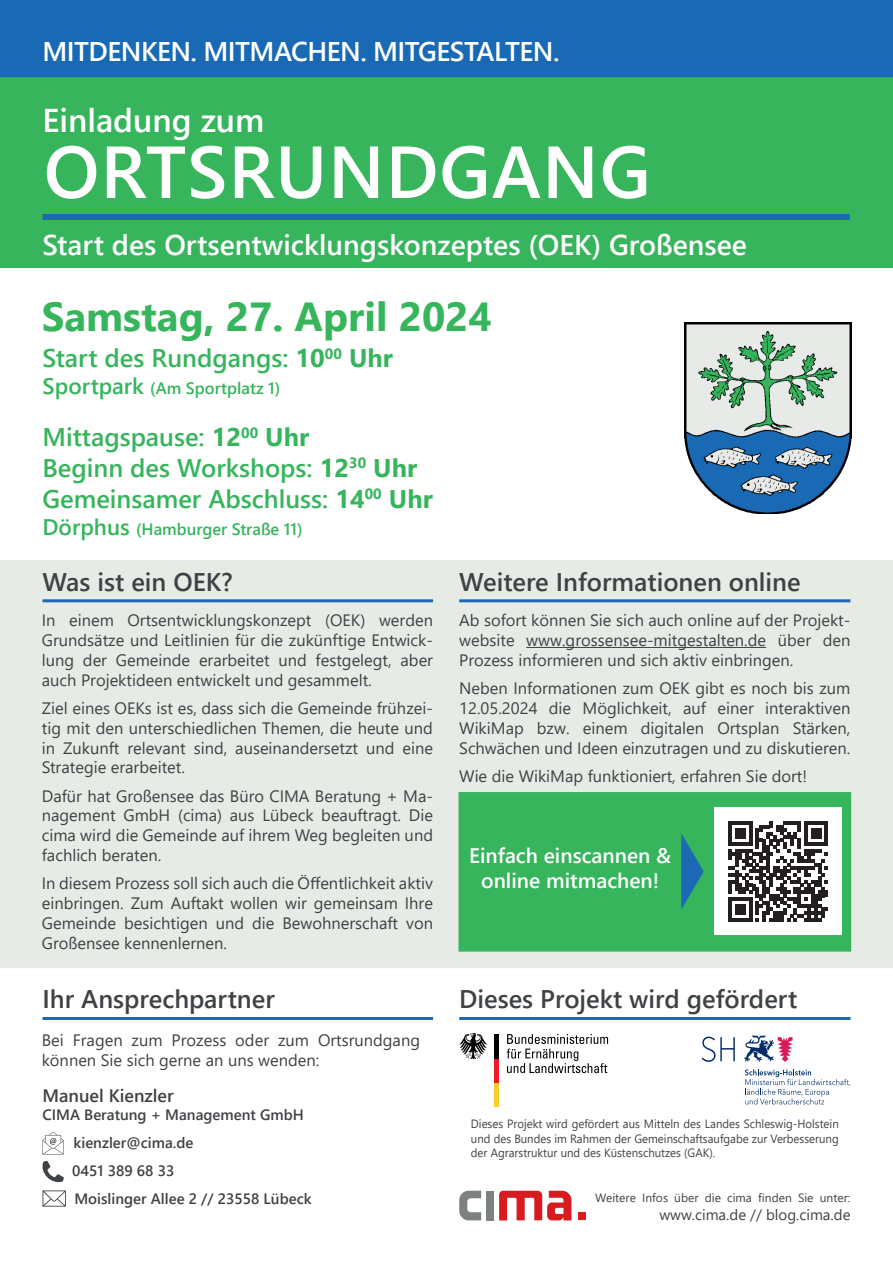
<style>
.page{position:relative;width:893px;height:1263px;background:#fff}
.page>*{position:absolute;margin:0;border:0;box-sizing:border-box;transform-origin:0 0}
.t1{font:600 73.5px "Segoe UI";letter-spacing:.015em;color:#fff}
.t2{font:700 40.5px "Segoe UI";color:#36b55c}
.t3{font:600 33px "Segoe UI";color:#fff}
.t4{font:600 28.5px "Segoe UI";color:#fff}
.t5{font:600 27px "Segoe UI";letter-spacing:-.02em;color:#fff}
.t6{font:600 25.5px/30.6px "Segoe UI";color:#36b55c}
.t7{font:600 25.5px "Segoe UI";color:#3f4245}
.t8{font:600 21px/25.2px "Segoe UI";color:#fff;text-align:center}
.t9{font:600 18px "Segoe UI";color:#3f4245}
.t10{font:16.5px/19.8px "Segoe UI";color:#3f4245;text-align:justify}
.t11{font:600 16.5px "Segoe UI";color:#36b55c}
.t12{font:600 15px/28px "Segoe UI";color:#3f4245}
.t13{font:15px "Segoe UI";color:#3f4245}
.t14{font:12px/14.4px "Segoe UI";color:#3f4245;text-align:justify;scale:.95 1}
.t15{font:12px "Segoe UI";color:#3f4245}
.s1{font-weight:700}
.s2{font-size:22.5px}
</style>
<div class="page">
<div style="left:0;top:560px;width:893px;height:407px;background:#e7ebe5"></div>
<div style="left:494px;top:1082px;width:5px;height:25px;background:#f4cf29"></div>
<div style="left:494px;top:1058px;width:5px;height:24px;background:#ec1b2a"></div>
<div style="left:494px;top:1034px;width:5px;height:24px;background:#000001"></div>
<svg style="left:459px;top:1033px;width:28px;height:26px"></svg>
<svg style="left:507px;top:1034px;width:101px;height:39px"></svg>
<div style="left:0;top:76px;width:893px;height:192px;background:#36b55c"></div>
<div style="left:0;top:0;width:893px;height:77px;background:#1969b4"></div>
<svg style="left:745px;top:1069px;width:105px;height:35px"></svg>
<svg style="left:744px;top:1035px;width:48px;height:27px"></svg>
<svg style="left:702px;top:1036px;width:33px;height:26px"></svg>
<hr style="left:43px;top:599px;width:390px;height:3px;background:#1b68b4">
<div style="left:458px;top:792px;width:393px;height:160px;background:#36b55c;border:2px solid #36b55c"></div>
<hr style="left:526px;top:647px;width:240px;height:1px;background:#3f4245">
<svg style="left:681px;top:833px;width:23px;height:77px"></svg>
<div style="left:714px;top:808px;width:128px;height:127px;background:#fff"></div>
<svg style="left:728px;top:821px;width:100px;height:100px"></svg>
<hr style="left:459px;top:599px;width:391px;height:3px;background:#1b68b4">
<hr style="left:43px;top:1017px;width:390px;height:3px;background:#1b68b4">
<hr style="left:459px;top:1017px;width:391px;height:3px;background:#1b68b4">
<svg style="left:459px;top:1191px;width:22px;height:29px"></svg>
<div style="left:486px;top:1191px;width:8px;height:29px;background:#7d8081"></div>
<svg style="left:499px;top:1191px;width:72px;height:29px"></svg>
<div style="left:578px;top:1212px;width:8px;height:8px;background:#d71b1f"></div>
<svg style="left:43px;top:1190px;width:23px;height:16px"></svg>
<svg style="left:42px;top:1161px;width:22px;height:22px"></svg>
<svg style="left:43px;top:1132px;width:21px;height:22px"></svg>
<div style="left:43px;top:214px;width:807px;height:6px;background:#1b68b4"></div>
<img style="left:685px;top:322px;width:166px;height:192px">
<h3 class="t5" style="left:43px;top:26px;width:519px">MITDENKEN. MITMACHEN. MITGESTALTEN.</h3>
<h3 class="t3" style="left:43px;top:89px;width:223px">Einladung zum</h3>
<h1 class="t1" style="left:44px;top:103px;width:609px">ORTSRUNDGANG</h1>
<h3 class="t4" style="left:43px;top:218px;width:706px">Start des Ortsentwicklungskonzeptes (OEK) Großensee</h3>
<h2 class="t2" style="left:42px;top:278px;width:452px">Samstag, 27. April 2024</h2>
<h3 class="t6" style="left:43px;top:341px;width:352px">Start des Rundgangs: <span class="s1">10</span><sup>00</sup> <span class="s1">Uhr</span></h3>
<p class="t11" style="left:43px;top:373px;width:239px"><span class="s2">Sportpark</span> (Am Sportplatz 1)</p>
<h3 class="t6" style="left:43px;top:420px;width:392px">Mittagspause: <span class="s1">12</span><sup>00</sup> <span class="s1">Uhr<br></span>Beginn des Workshops: <span class="s1">12</span><sup>30</sup> <span class="s1">Uhr<br></span>Gemeinsamer Abschluss: <span class="s1">14</span><sup>00</sup> <span class="s1">Uhr</span></h3>
<p class="t11" style="left:43px;top:513px;width:262px"><span class="s2">Dörphus</span> (Hamburger Straße 11)</p>
<h3 class="t7" style="left:43px;top:558px;width:192px">Was ist ein OEK?</h3>
<p class="t10" style="left:42px;top:609px;width:393px">In einem Ortsentwicklungskonzept (OEK) werden Grundsätze und Leitlinien für die zukünftige Entwick&shy;lung der Gemeinde erarbeitet und festgelegt, aber auch Projektideen entwickelt und gesammelt.</p>
<p class="t10" style="left:42px;top:697px;width:393px">Ziel eines OEKs ist es, dass sich die Gemeinde frühzei&shy;tig mit den unterschiedlichen Themen, die heute und in Zukunft relevant sind, auseinandersetzt und eine Strategie erarbeitet.</p>
<p class="t10" style="left:42px;top:784px;width:393px">Dafür hat Großensee das Büro CIMA Beratung + Ma&shy;nagement GmbH (cima) aus Lübeck beauftragt. Die cima wird die Gemeinde auf ihrem Weg begleiten und fachlich beraten.</p>
<p class="t10" style="left:42px;top:872px;width:393px">In diesem Prozess soll sich auch die Öffentlichkeit aktiv einbringen. Zum Auftakt wollen wir gemeinsam Ihre Gemeinde besichtigen und die Bewohnerschaft von Großensee kennenlernen.</p>
<h3 class="t7" style="left:459px;top:558px;width:343px">Weitere Informationen online</h3>
<p class="t10" style="left:459px;top:609px;width:393px">Ab sofort können Sie sich auch online auf der Projekt&shy;website www.grossensee-mitgestalten.de über den Prozess informieren und sich aktiv einbringen.</p>
<p class="t10" style="left:459px;top:677px;width:393px">Neben Informationen zum OEK gibt es noch bis zum 12.05.2024 die Möglichkeit, auf einer interaktiven WikiMap bzw. einem digitalen Ortsplan Stärken, Schwächen und Ideen einzutragen und zu diskutieren.</p>
<p class="t10" style="left:459px;top:765px;width:349px">Wie die WikiMap funktioniert, erfahren Sie dort!</p>
<p class="t8" style="left:469px;top:841px;width:204px">Einfach einscannen &amp; online mitmachen!</p>
<h3 class="t7" style="left:43px;top:975px;width:234px">Ihr Ansprechpartner</h3>
<h3 class="t7" style="left:459px;top:975px;width:340px">Dieses Projekt wird gefördert</h3>
<p class="t10" style="left:42px;top:1029px;width:380px">Bei Fragen zum Prozess oder zum Ortsrundgang können Sie sich gerne an uns wenden:</p>
<p class="t9" style="left:43px;top:1078px;width:133px">Manuel Kienzler</p>
<p class="t12" style="left:72px;top:1099px;width:241px;text-indent:-30px">CIMA Beratung + Management GmbH kienzler@cima.de<br>0451 389 68 33<br>Moislinger Allee 2 // 23558 Lübeck</p>
<p class="t14" style="left:471px;top:1116px;width:389px">Dieses Projekt wird gefördert aus Mitteln des Landes Schleswig-Holstein und des Bundes im Rahmen der Gemeinschaftsaufgabe zur Verbesserung der Agrarstruktur und des Küstenschutzes (GAK).</p>
<p class="t15" style="left:595px;top:1187px;width:257px">Weitere Infos über die cima finden Sie unter:</p>
<p class="t13" style="left:659px;top:1201px;width:193px">www.cima.de // blog.cima.de</p>
</div>
